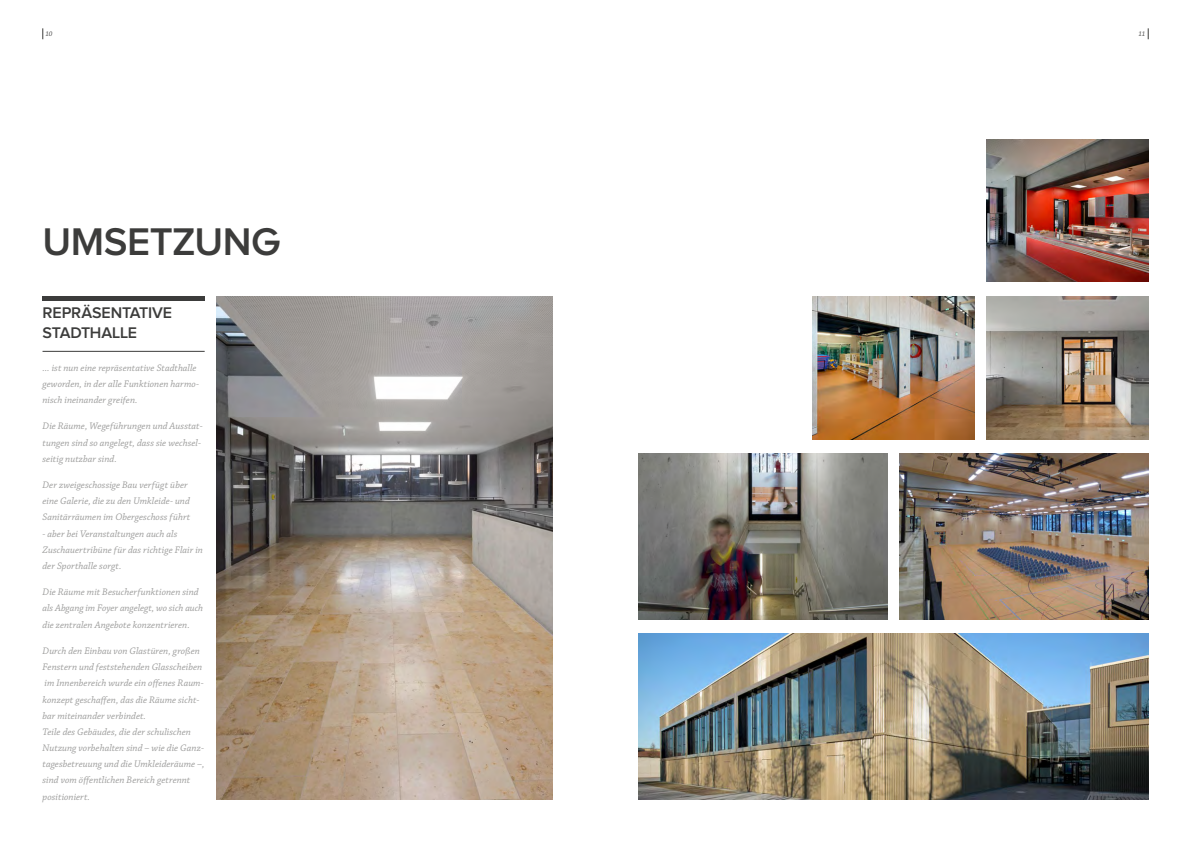
<style>
.page{position:relative;width:1191px;height:842px;background:#fff}
.page>*{position:absolute;margin:0;border:0;box-sizing:border-box;transform-origin:0 0}
.t1{font:600 40px "Proxima Nova A";letter-spacing:-.01em;color:#3c3c3b}
.t2{font:600 16px/20.2px "Proxima Nova A";letter-spacing:-.01em;color:#3c3c3b}
.t3{font:italic 10px/16.2px "Chaparral Pro";letter-spacing:.005em;color:#9d9d9c}
.t4{font:italic 7px "Chaparral Pro";color:#3c3c3b}
</style>
<div class="page">
<img style="left:217px;top:296px;width:336px;height:503px">
<hr style="left:43px;top:296px;width:162px;height:4px;background:#3c3c3b">
<hr style="left:43px;top:351px;width:162px;height:1px;background:#3c3c3b">
<img style="left:638px;top:634px;width:510px;height:165px">
<img style="left:899px;top:454px;width:249px;height:166px">
<img style="left:638px;top:454px;width:249px;height:166px">
<img style="left:986px;top:296px;width:162px;height:144px">
<img style="left:986px;top:140px;width:162px;height:142px">
<img style="left:812px;top:296px;width:162px;height:144px">
<p class="t4" style="left:45px;top:30px;width:9px">10</p>
<p class="t4" style="left:1138px;top:30px;width:9px">11</p>
<h1 class="t1" style="left:43px;top:219px;width:239px">UMSETZUNG</h1>
<h2 class="t2" style="left:43px;top:303px;width:131px">REPRÄSENTATIVE<br>STADTHALLE</h2>
<p class="t3" style="left:43px;top:360px;width:158px">... ist nun eine repräsentative Stadthalle geworden, in der alle Funktionen harmo&shy;nisch ineinander greifen.</p>
<p class="t3" style="left:43px;top:419px;width:162px">Die Räume, Wegeführungen und Ausstat&shy;tungen sind so angelegt, dass sie wechsel&shy;seitig nutzbar sind.</p>
<p class="t3" style="left:43px;top:477px;width:149px">Der zweigeschossige Bau verfügt über eine Galerie, die zu den Umkleide- und<br>Sanitärräumen im Obergeschoss führt</p>
<p class="t3" style="left:43px;top:526px;width:162px">- aber bei Veranstaltungen auch als<br>Zuschauertribüne für das richtige Flair in der Sporthalle sorgt.</p>
<p class="t3" style="left:43px;top:584px;width:162px">Die Räume mit Besucherfunktionen sind als Abgang im Foyer angelegt, wo sich auch die zentralen Angebote konzentrieren.</p>
<p class="t3" style="left:43px;top:643px;width:164px">Durch den Einbau von Glastüren, großen Fenstern und feststehenden Glasscheiben im Innenbereich wurde ein offenes Raum&shy;konzept geschaffen, das die Räume sicht&shy;bar miteinander verbindet.<br>Teile des Gebäudes, die der schulischen Nutzung vorbehalten sind – wie die Ganz&shy;tagesbetreuung und die Umkleideräume –, sind vom öffentlichen Bereich getrennt positioniert.</p>
</div>
